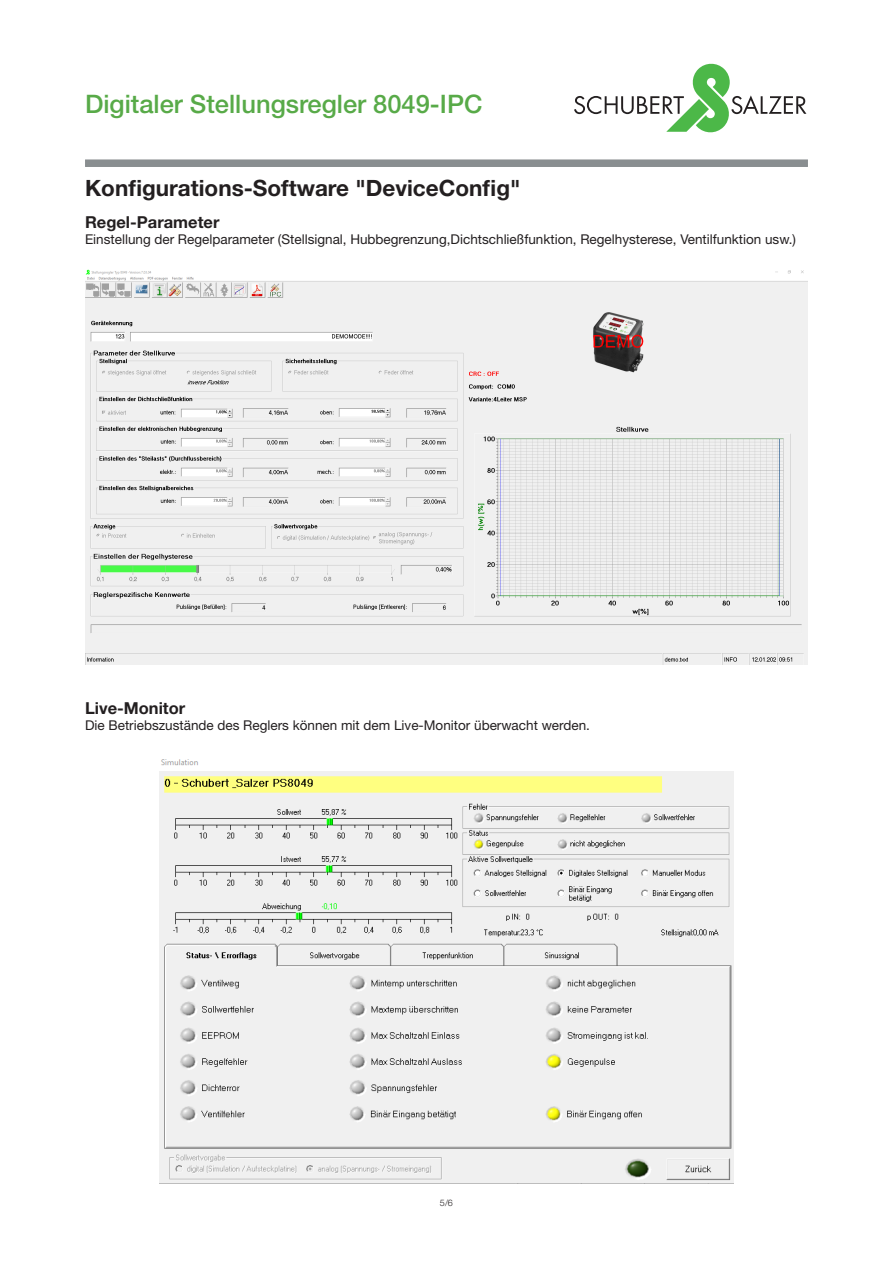
<style>
.page{position:relative;width:893px;height:1263px;background:#fff}
.page>*{position:absolute;margin:0;border:0;box-sizing:border-box;transform-origin:0 0}
.t1{font:500 25.5px "Helvetica Neue LT Std";color:#58aa48}
.Überschrift{font:700 22.5px "Helvetica Neue LT Std";color:#231f20}
.Überschrift-2{font:700 16.5px "Helvetica Neue LT Std";color:#231f20}
.Text{font:13.5px "Helvetica Neue LT Std";color:#231f20}
.t2{font:300 9px "Helvetica Neue LT Std";color:#231f20}
</style>
<div class="page">
<div style="left:85px;top:159px;width:723px;height:8px;background:#898e90;border:2px solid #898e90"></div>
<svg style="left:574px;top:64px;width:232px;height:68px"></svg>
<img style="left:160px;top:759px;width:573px;height:424px">
<img style="left:85px;top:269px;width:723px;height:395px">
<p class="t1" style="left:85px;top:89px;width:399px">Digitaler Stellungsregler 8049-IPC</p>
<p class="Überschrift" style="left:85px;top:174px;width:437px">Konfigurations-Software "DeviceConfig"</p>
<p class="Überschrift-2" style="left:85px;top:212px;width:136px">Regel-Parameter</p>
<p class="Text" style="left:85px;top:231px;width:712px">Einstellung der Regelparameter (Stellsignal, Hubbegrenzung,Dichtschließfunktion, Regelhysterese, Ventilfunktion usw.)</p>
<p class="Überschrift-2" style="left:85px;top:698px;width:102px">Live-Monitor</p>
<p class="Text" style="left:85px;top:717px;width:506px">Die Betriebszustände des Reglers können mit dem Live-Monitor überwacht werden.</p>
<p class="t2" style="left:440px;top:1197px;width:15px">5/6</p>
</div>
